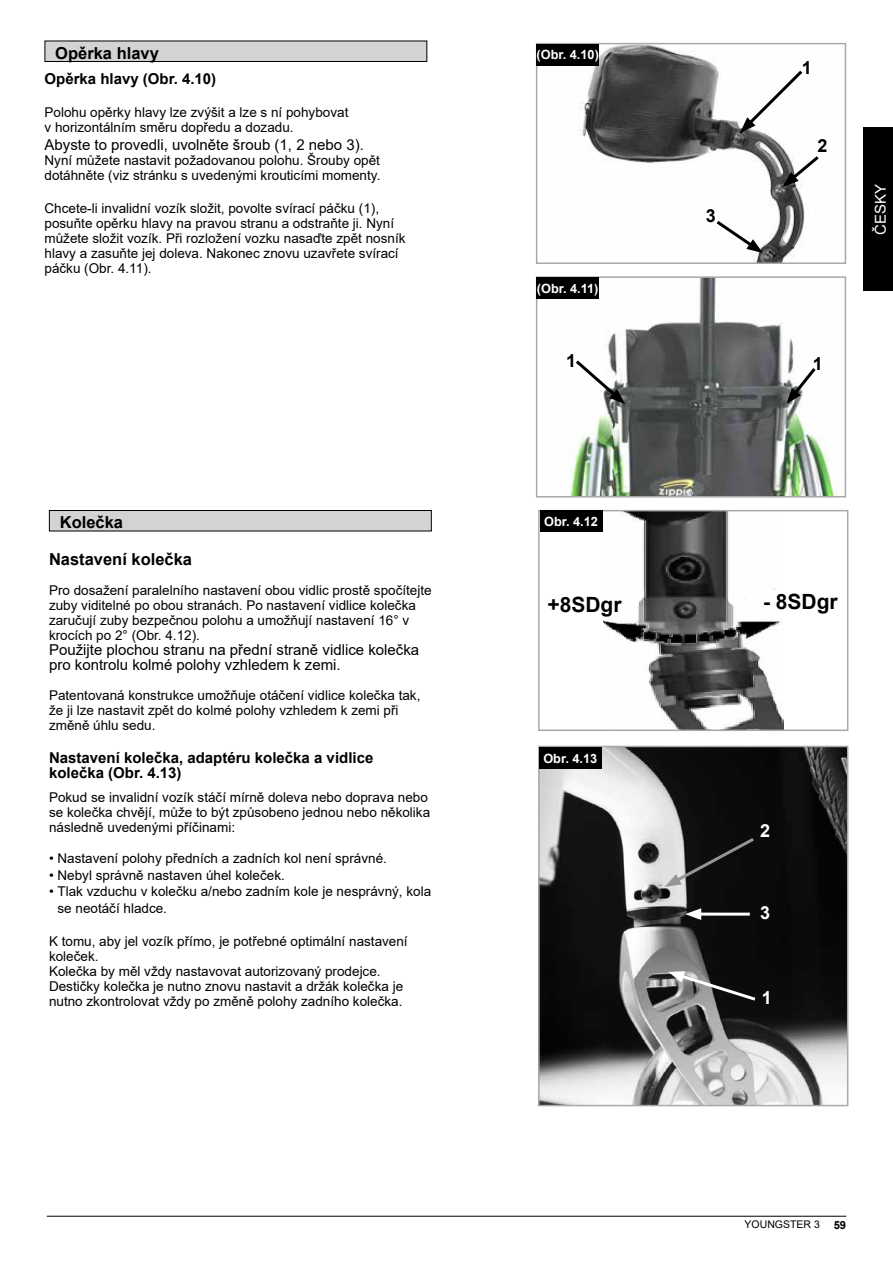
<style>
.page{position:relative;width:893px;height:1263px;background:#fff}
.page>*{position:absolute;margin:0;border:0;box-sizing:border-box;transform-origin:0 0}
.t1{font:700 21px "Arial";color:#000}
.t2{font:700 18px "Arial";color:#000}
.t3{font:700 18px "Arial";color:#fff}
.t4{font:700 16.5px "Arial";color:#000}
.t5{font:15px/15px "Arial";color:#000}
.t6{font:700 15px/15px "Arial";color:#000}
.t7{font:15px "Arial";color:#fff}
.t8{font:13.5px/15px "Arial";color:#000}
.t9{font:700 12.75px "Arial";color:#fff}
.t10{font:10.5px "Arial";color:#000}
.s1{font-weight:700;font-size:11.25px}
</style>
<div class="page">
<div style="left:863px;top:128px;width:30px;height:163px;background:#000"></div>
<hr style="left:47px;top:1216px;width:799px;height:1px;background:#000">
<div style="left:45px;top:41px;width:382px;height:20px;background:#d1d3d4"></div>
<div style="left:45px;top:41px;width:382px;height:21px;border:1px solid #000"></div>
<img style="left:539px;top:46px;width:266px;height:215px">
<div style="left:536px;top:43px;width:310px;height:221px;border:2px solid #a7a9ac"></div>
<div style="left:536px;top:44px;width:63px;height:21px;background:#000"></div>
<svg style="left:740px;top:67px;width:65px;height:66px"></svg>
<svg style="left:713px;top:218px;width:50px;height:35px"></svg>
<svg style="left:782px;top:153px;width:37px;height:34px"></svg>
<img style="left:570px;top:279px;width:267px;height:215px">
<div style="left:536px;top:276px;width:310px;height:221px;border:2px solid #a7a9ac"></div>
<div style="left:536px;top:278px;width:63px;height:21px;background:#000"></div>
<svg style="left:786px;top:365px;width:33px;height:39px"></svg>
<svg style="left:573px;top:357px;width:52px;height:47px"></svg>
<div style="left:49px;top:510px;width:382px;height:21px;background:#d1d3d4"></div>
<div style="left:49px;top:510px;width:383px;height:21px;border:1px solid #000"></div>
<img style="left:603px;top:513px;width:180px;height:215px">
<div style="left:538px;top:510px;width:310px;height:221px;border:2px solid #a7a9ac"></div>
<div style="left:540px;top:511px;width:63px;height:21px;background:#000"></div>
<img style="left:541px;top:749px;width:304px;height:354px">
<div style="left:538px;top:746px;width:310px;height:360px;border:2px solid #a7a9ac"></div>
<div style="left:539px;top:747px;width:63px;height:21px;background:#000"></div>
<svg style="left:665px;top:835px;width:92px;height:52px;background:#3e3e3f"></svg>
<hr style="left:695px;top:913px;width:55px;height:3px;background:#fff">
<svg style="left:685px;top:908px;width:16px;height:12px"></svg>
<svg style="left:668px;top:971px;width:91px;height:32px;background:#585858"></svg>
<p class="t4" style="left:55px;top:41px;width:105px">Opěrka hlavy</p>
<p class="t6" style="left:45px;top:72px;width:173px">Opěrka hlavy (Obr. 4.10)</p>
<p class="t8" style="left:45px;top:105px;width:305px">Polohu opěrky hlavy lze zvýšit a lze s ní pohybovat v horizontálním směru dopředu a dozadu.</p>
<p class="t5" style="left:45px;top:138px;width:321px">Abyste to provedli, uvolněte šroub (1, 2 nebo 3).</p>
<p class="t8" style="left:45px;top:153px;width:337px">Nyní můžete nastavit požadovanou polohu. Šrouby opět dotáhněte (viz stránku s uvedenými krouticími momenty.</p>
<p class="t8" style="left:45px;top:201px;width:362px">Chcete-li invalidní vozík složit, povolte svírací páčku (1), posuňte opěrku hlavy na pravou stranu a odstraňte ji. Nyní můžete složit vozík. Při rozložení vozku nasaďte zpět nosník hlavy a zasuňte jej doleva. Nakonec znovu uzavřete svírací páčku (Obr. 4.11).</p>
<p class="t4" style="left:60px;top:511px;width:65px">Kolečka</p>
<p class="t4" style="left:49px;top:547px;width:145px">Nastavení kolečka</p>
<p class="t8" style="left:49px;top:582px;width:384px">Pro dosažení paralelního nastavení obou vidlic prostě spočítejte zuby viditelné po obou stranách. Po nastavení vidlice kolečka zaručují zuby bezpečnou polohu a umožňují nastavení 16° v krocích po 2° (Obr. 4.12).</p>
<p class="t5" style="left:49px;top:642px;width:372px">Použijte plochou stranu na přední straně vidlice kolečka pro kontrolu kolmé polohy vzhledem k zemi.</p>
<p class="t8" style="left:49px;top:687px;width:373px">Patentovaná konstrukce umožňuje otáčení vidlice kolečka tak, že ji lze nastavit zpět do kolmé polohy vzhledem k zemi při změně úhlu sedu.</p>
<p class="t6" style="left:49px;top:750px;width:326px">Nastavení kolečka, adaptéru kolečka a vidlice kolečka (Obr. 4.13)</p>
<p class="t8" style="left:49px;top:789px;width:383px">Pokud se invalidní vozík stáčí mírně doleva nebo doprava nebo se kolečka chvějí, může to být způsobeno jednou nebo několika následně uvedenými příčinami:</p>
<p class="t8" style="left:49px;top:851px;width:339px">• Nastavení polohy předních a zadních kol není správné.</p>
<p class="t8" style="left:49px;top:867px;width:237px">• Nebyl správně nastaven úhel koleček.</p>
<p class="t8" style="left:58px;top:883px;width:375px;line-height:16.5px;text-indent:-9px">• Tlak vzduchu v kolečku a/nebo zadním kole je nesprávný, kola se neotáčí hladce.</p>
<p class="t8" style="left:49px;top:933px;width:360px">K tomu, aby jel vozík přímo, je potřebné optimální nastavení koleček.<br>Kolečka by měl vždy nastavovat autorizovaný prodejce.<br>Destičky kolečka je nutno znovu nastavit a držák kolečka je nutno zkontrolovat vždy po změně polohy zadního kolečka.</p>
<p class="t9" style="left:537px;top:46px;width:64px">(Obr. 4.10)</p>
<p class="t9" style="left:537px;top:279px;width:63px">(Obr. 4.11)</p>
<h2 class="t2" style="left:706px;top:203px;width:12px">3</h2>
<h2 class="t2" style="left:802px;top:55px;width:12px">1</h2>
<h2 class="t2" style="left:817px;top:133px;width:12px">2</h2>
<h2 class="t2" style="left:566px;top:348px;width:12px">1</h2>
<h2 class="t2" style="left:813px;top:351px;width:12px">1</h2>
<p class="t7" style="left:870px;top:235px;width:52px;rotate:-90deg">ČESKY</p>
<p class="t9" style="left:544px;top:513px;width:55px">Obr. 4.12</p>
<h1 class="t1" style="left:547px;top:590px;width:76px">+8SDgr</h1>
<h1 class="t1" style="left:763px;top:587px;width:76px">- 8SDgr</h1>
<p class="t9" style="left:543px;top:749px;width:55px">Obr. 4.13</p>
<h2 class="t3" style="left:760px;top:818px;width:12px">2</h2>
<h2 class="t3" style="left:760px;top:900px;width:12px">3</h2>
<h2 class="t3" style="left:762px;top:985px;width:12px">1</h2>
<p class="t10" style="left:745px;top:1217px;width:103px">YOUNGSTER 3 <span class="s1">59</span></p>
</div>
